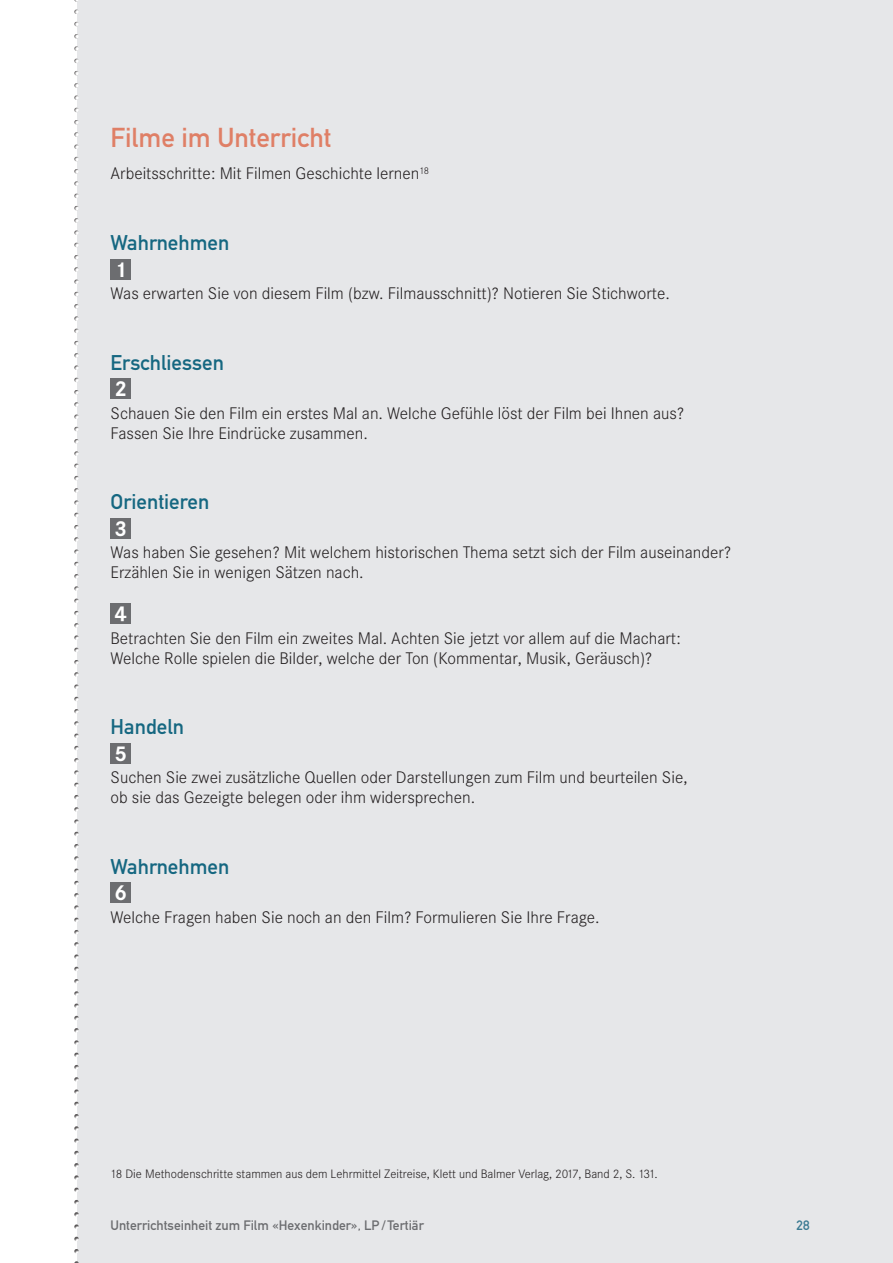
<style>
.page{position:relative;width:893px;height:1263px;background:#fff}
.page>*{position:absolute;margin:0;border:0;box-sizing:border-box;transform-origin:0 0}
.Untertitel{font:27px "DIN Mittelschrift Std";color:#df7f66}
.zwischentitel{font:21px "DIN Mittelschrift Std";color:#156781}
.t1{font:700 21px "Corporate SBQ";color:#fff}
.lauftext{font:300 16.5px/19.8px "Corporate SBQ";color:#231f20}
.lauftext_ez{font:300 16.5px "Corporate SBQ";color:#231f20}
.t2{font:13.5px "DIN Mittelschrift Std";color:#6c6d70}
.t3{font:13.5px "DIN Mittelschrift Std";color:#3c7b93}
.fussnoten_lp{font:300 12px "Corporate SBQ";color:#231f20}
</style>
<div class="page">
<div style="left:77px;top:0;width:816px;height:1263px;background:#e6e7e9"></div>
<div style="left:73px;top:0;width:8px;height:1263px;background:#231f20;opacity:.75"></div>
<div style="left:111px;top:259px;width:20px;height:20px;background:#6c6d70"></div>
<div style="left:111px;top:379px;width:20px;height:20px;background:#6c6d70"></div>
<div style="left:111px;top:518px;width:20px;height:21px;background:#6c6d70"></div>
<div style="left:111px;top:603px;width:20px;height:21px;background:#6c6d70"></div>
<div style="left:111px;top:743px;width:20px;height:21px;background:#6c6d70"></div>
<div style="left:111px;top:883px;width:20px;height:20px;background:#6c6d70"></div>
<p class="Untertitel" style="left:111px;top:121px;width:222px">Filme im Unterricht</p>
<p class="lauftext_ez" style="left:111px;top:164px;width:320px">Arbeitsschritte: Mit Filmen Geschichte lernen<sup>18</sup></p>
<p class="zwischentitel" style="left:111px;top:230px;width:120px">Wahrnehmen</p>
<p class="t1" style="left:114px;top:256px;width:14px">1</p>
<p class="lauftext_ez" style="left:111px;top:284px;width:561px">Was erwarten Sie von diesem Film (bzw. Filmausschnitt)? Notieren Sie Stichworte.</p>
<p class="zwischentitel" style="left:111px;top:350px;width:115px">Erschliessen</p>
<p class="t1" style="left:114px;top:376px;width:14px">2</p>
<p class="lauftext" style="left:111px;top:403px;width:575px">Schauen Sie den Film ein erstes Mal an. Welche Gefühle löst der Film bei Ihnen aus?<br>Fassen Sie Ihre Eindrücke zusammen.</p>
<p class="zwischentitel" style="left:111px;top:489px;width:100px">Orientieren</p>
<p class="t1" style="left:114px;top:516px;width:14px">3</p>
<p class="lauftext" style="left:111px;top:543px;width:622px">Was haben Sie gesehen? Mit welchem historischen Thema setzt sich der Film auseinander?<br>Erzählen Sie in wenigen Sätzen nach.</p>
<p class="t1" style="left:114px;top:601px;width:14px">4</p>
<p class="lauftext" style="left:111px;top:628px;width:572px">Betrachten Sie den Film ein zweites Mal. Achten Sie jetzt vor allem auf die Machart:<br>Welche Rolle spielen die Bilder, welche der Ton (Kommentar, Musik, Geräusch)?</p>
<p class="zwischentitel" style="left:111px;top:714px;width:75px">Handeln</p>
<p class="t1" style="left:114px;top:741px;width:14px">5</p>
<p class="lauftext" style="left:111px;top:768px;width:578px">Suchen Sie zwei zusätzliche Quellen oder Darstellungen zum Film und beurteilen Sie, ob sie das Gezeigte belegen oder ihm widersprechen.</p>
<p class="zwischentitel" style="left:111px;top:854px;width:120px">Wahrnehmen</p>
<p class="t1" style="left:114px;top:880px;width:14px">6</p>
<p class="lauftext_ez" style="left:111px;top:908px;width:491px">Welche Fragen haben Sie noch an den Film? Formulieren Sie Ihre Frage.</p>
<p class="fussnoten_lp" style="left:111px;top:1167px;width:549px">18 Die Methodenschritte stammen aus dem Lehrmittel Zeitreise, Klett und Balmer Verlag, 2017, Band 2, S. 131.</p>
<p class="t2" style="left:111px;top:1217px;width:315px">Unterrichtseinheit zum Film «Hexenkinder», LP/Tertiär</p>
<p class="t3" style="left:797px;top:1217px;width:14px">28</p>
</div>
